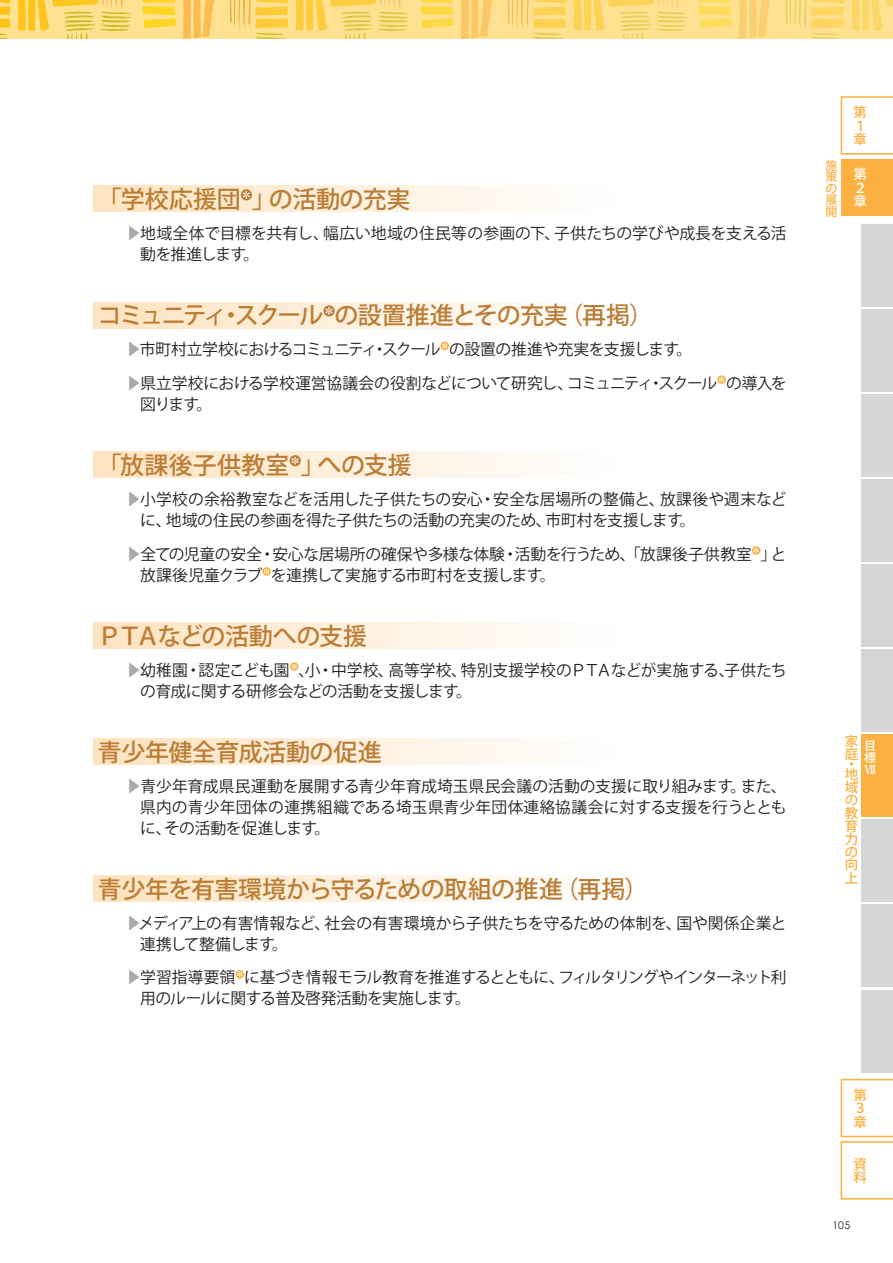
<style>
.page{position:relative;width:893px;height:1263px;background:#fff}
.page>*{position:absolute;margin:0;border:0;box-sizing:border-box;transform-origin:0 0}
.t1{font:500 24px "Koz Go Pro";letter-spacing:-.02em;color:#bb7d35}
.t2{font:500 24px "Koz Go Pro";letter-spacing:-.06em;color:#bb7d35}
.t3{font:500 24px "Koz Go Pro";letter-spacing:.005em;color:#bb7d35}
.t4{font:500 24px "Koz Go Pro";letter-spacing:-.05em;color:#bb7d35}
.t5{font:15.75px/21px "Koz Go Pro";letter-spacing:-.02em;color:#231f20}
.t6{font:15.75px/21px "Koz Go Pro";letter-spacing:-.045em;color:#231f20}
.t7{font:15.75px/21px "Koz Go Pro";color:#231f20}
.t8{font:500 13.5px/12.9px "Koz Go Pro";color:#fbb03f}
.t9{font:500 13.5px/13.5px "Koz Go Pro";color:#fff}
.t10{font:500 12px/11.6px "Koz Go Pro";color:#fbb03f;text-align:justify}
.t11{font:500 12px/12px "Koz Go Pro";color:#fff}
.t12{font:700 12px "Koz Min Pro";color:#fff}
.t13{font:10.5px "Century Gothic";color:#231f20}
.s1{color:#a8a9ad}
</style>
<div class="page">
<div style="left:0;top:0;width:893px;height:38px;background:#ffe192"></div>
<svg style="left:142px;top:0;width:34px;height:28px"></svg>
<svg style="left:17px;top:0;width:114px;height:39px"></svg>
<svg style="left:183px;top:0;width:32px;height:39px"></svg>
<svg style="left:230px;top:0;width:59px;height:39px"></svg>
<svg style="left:420px;top:0;width:34px;height:28px"></svg>
<svg style="left:295px;top:0;width:114px;height:39px"></svg>
<svg style="left:461px;top:0;width:32px;height:39px"></svg>
<svg style="left:508px;top:0;width:59px;height:39px"></svg>
<svg style="left:698px;top:0;width:34px;height:28px"></svg>
<svg style="left:573px;top:0;width:114px;height:39px"></svg>
<svg style="left:738px;top:0;width:32px;height:39px"></svg>
<svg style="left:786px;top:0;width:59px;height:39px"></svg>
<div style="left:841px;top:159px;width:52px;height:57px;background:#fbb03f"></div>
<svg style="left:841px;top:96px;width:52px;height:59px"></svg>
<svg style="left:841px;top:1079px;width:52px;height:120px"></svg>
<div style="left:861px;top:309px;width:32px;height:83px;background:#d5d6d8"></div>
<div style="left:861px;top:394px;width:32px;height:83px;background:#d5d6d8"></div>
<div style="left:861px;top:479px;width:32px;height:83px;background:#d5d6d8"></div>
<div style="left:861px;top:564px;width:32px;height:83px;background:#d5d6d8"></div>
<div style="left:861px;top:649px;width:32px;height:83px;background:#d5d6d8"></div>
<div style="left:861px;top:734px;width:32px;height:83px;background:#fbb03f"></div>
<div style="left:861px;top:819px;width:32px;height:83px;background:#d5d6d8"></div>
<div style="left:861px;top:904px;width:32px;height:83px;background:#d5d6d8"></div>
<div style="left:861px;top:989px;width:32px;height:83px;background:#d5d6d8"></div>
<div style="left:861px;top:224px;width:32px;height:83px;background:#d5d6d8"></div>
<div style="left:94px;top:186px;width:691px;height:26px;background:linear-gradient(to right,#fee5c3,#fff)"></div>
<svg style="left:241px;top:189px;width:11px;height:11px"></svg>
<svg style="left:243px;top:191px;width:7px;height:8px"></svg>
<div style="left:94px;top:302px;width:691px;height:26px;background:linear-gradient(to right,#fee5c3,#fff)"></div>
<svg style="left:323px;top:305px;width:12px;height:11px"></svg>
<svg style="left:325px;top:307px;width:7px;height:8px"></svg>
<svg style="left:440px;top:342px;width:9px;height:8px"></svg>
<svg style="left:442px;top:343px;width:5px;height:6px"></svg>
<svg style="left:717px;top:375px;width:9px;height:9px"></svg>
<svg style="left:719px;top:377px;width:5px;height:6px"></svg>
<div style="left:94px;top:451px;width:691px;height:27px;background:linear-gradient(to right,#fee5c3,#fff)"></div>
<svg style="left:290px;top:455px;width:11px;height:11px"></svg>
<svg style="left:292px;top:457px;width:6px;height:8px"></svg>
<svg style="left:752px;top:546px;width:8px;height:9px"></svg>
<svg style="left:753px;top:547px;width:6px;height:6px"></svg>
<svg style="left:262px;top:567px;width:9px;height:9px"></svg>
<svg style="left:264px;top:568px;width:5px;height:6px"></svg>
<div style="left:94px;top:622px;width:691px;height:27px;background:linear-gradient(to right,#fee5c3,#fff)"></div>
<svg style="left:290px;top:662px;width:8px;height:9px"></svg>
<svg style="left:291px;top:663px;width:6px;height:6px"></svg>
<div style="left:94px;top:738px;width:691px;height:27px;background:linear-gradient(to right,#fee5c3,#fff)"></div>
<div style="left:94px;top:875px;width:691px;height:27px;background:linear-gradient(to right,#fee5c3,#fff)"></div>
<svg style="left:236px;top:970px;width:8px;height:8px"></svg>
<svg style="left:237px;top:971px;width:5px;height:6px"></svg>
<svg style="left:0;top:0;width:11px;height:39px"></svg>
<svg style="left:851px;top:0;width:42px;height:31px"></svg>
<h1 class="t1" style="left:98px;top:184px;width:314px">「学校応援団」の活動の充実</h1>
<p class="t7" style="left:140px;top:223px;width:648px;text-indent:-15px"><span class="s1">▶</span>地域全体で目標を共有し、幅広い地域の住民等の参画の下、子供たちの学びや成長を支える活動を推進します。</p>
<h1 class="t2" style="left:98px;top:300px;width:557px">コミュニティ・スクールの設置推進とその充実（再掲）</h1>
<p class="t5" style="left:125px;top:333px;width:663px;line-height:33.8px"><span class="s1">▶</span>市町村立学校におけるコミュニティ・スクールの設置の推進や充実を支援します。<br><span class="s1">▶</span>県立学校における学校運営協議会の役割などについて研究し、コミュニティ・スクールの導入を</p>
<p class="t5" style="left:140px;top:394px;width:73px">図ります。</p>
<h1 class="t3" style="left:98px;top:450px;width:316px">「放課後子供教室」への支援</h1>
<p class="t5" style="left:140px;top:489px;width:648px;text-indent:-15px"><span class="s1">▶</span>小学校の余裕教室などを活用した子供たちの安心・安全な居場所の整備と、放課後や週末などに、地域の住民の参画を得た子供たちの活動の充実のため、市町村を支援します。</p>
<p class="t5" style="left:140px;top:544px;width:648px;text-indent:-15px"><span class="s1">▶</span>全ての児童の安全・安心な居場所の確保や多様な体験・活動を行うため、「放課後子供教室」と放課後児童クラブを連携して実施する市町村を支援します。</p>
<h1 class="t4" style="left:98px;top:620px;width:271px">ＰＴＡなどの活動への支援</h1>
<p class="t5" style="left:140px;top:660px;width:648px;text-indent:-15px"><span class="s1">▶</span>幼稚園・認定こども園､小・中学校、高等学校、特別支援学校のＰＴＡなどが実施する､子供たちの育成に関する研修会などの活動を支援します。</p>
<h1 class="t1" style="left:98px;top:736px;width:286px">青少年健全育成活動の促進</h1>
<p class="t5" style="left:140px;top:776px;width:648px;text-align:justify;text-indent:-15px"><span class="s1">▶</span> 青少年育成県民運動を展開する青少年育成埼玉県民会議の活動の支援に取り組みます。また、県内の青少年団体の連携組織である埼玉県青少年団体連絡協議会に対する支援を行うとともに、その活動を促進します。</p>
<h1 class="t1" style="left:98px;top:873px;width:552px">青少年を有害環境から守るための取組の推進（再掲）</h1>
<p class="t5" style="left:140px;top:913px;width:648px;text-indent:-15px"><span class="s1">▶</span>メディア上の有害情報など、社会の有害環境から子供たちを守るための体制を、国や関係企業と連携して整備します。</p>
<p class="t6" style="left:140px;top:967px;width:648px;text-indent:-15px"><span class="s1">▶</span>学習指導要領に基づき情報モラル教育を推進するとともに、フィルタリングやインターネット利用のルールに関する普及啓発活動を実施します。</p>
<p class="t10" style="left:826px;top:160px;width:13px">施策の展開</p>
<p class="t8" style="left:853px;top:106px;width:15px;line-height:13.5px">第<br>１章</p>
<p class="t9" style="left:854px;top:168px;width:15px">第<br>２章</p>
<p class="t8" style="left:845px;top:735px;width:15px">家庭</p>
<p class="t8" style="left:845px;top:760px;width:15px;line-height:9.8px">・地</p>
<p class="t8" style="left:845px;top:781px;width:15px;text-align:justify">域の教育力の向上</p>
<p class="t11" style="left:864px;top:740px;width:13px">目標</p>
<p class="t12" style="left:864px;top:761px;width:13px">Ⅶ</p>
<p class="t8" style="left:853px;top:1089px;width:15px;line-height:13.5px">第<br>３章</p>
<p class="t8" style="left:853px;top:1158px;width:15px;line-height:13.5px">資料</p>
<p class="t13" style="left:832px;top:1218px;width:19px">105</p>
</div>
